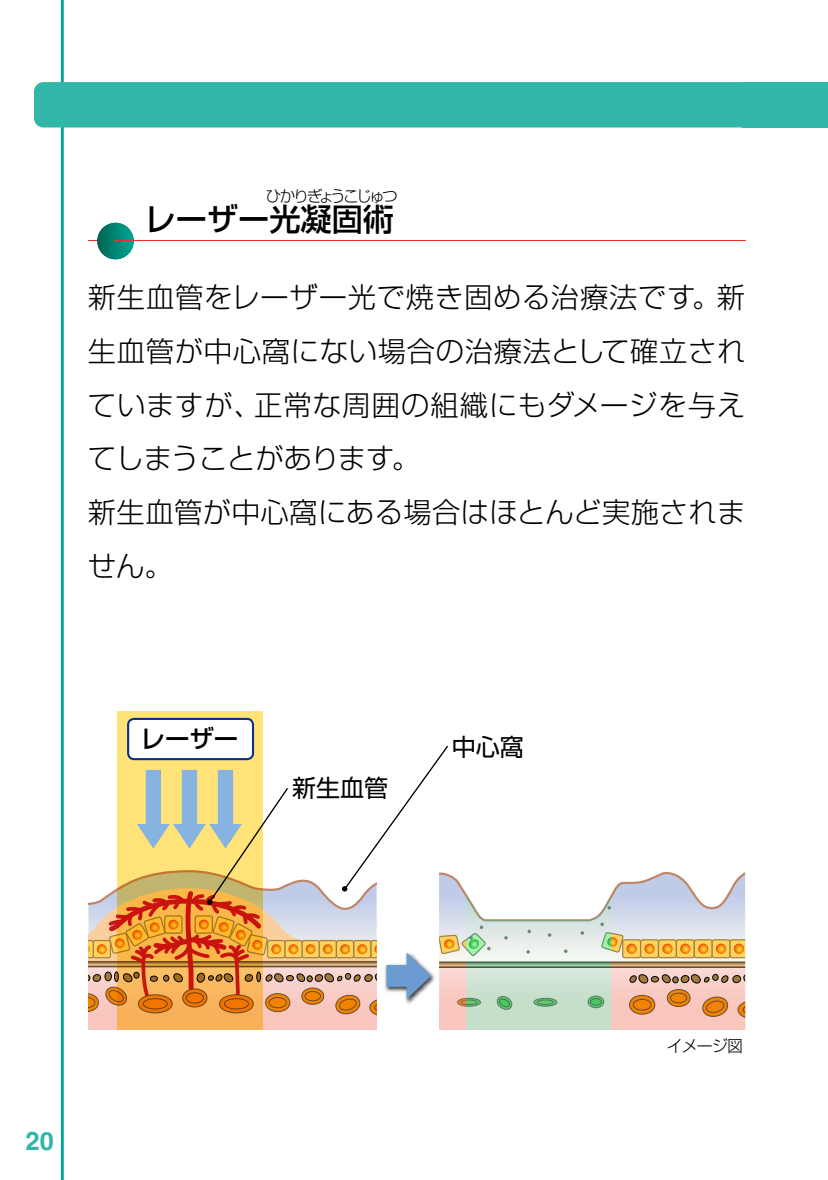
<style>
.page{position:relative;width:828px;height:1180px;background:#fff}
.page>*{position:absolute;margin:0;border:0;box-sizing:border-box;transform-origin:0 0}
.t1{font:500 31.2px "Shin Go Pro";color:#000}
.t2{font:300 28.4px/53.8px "Shin Go Pro";letter-spacing:.025em;color:#000}
.t3{font:700 25.6px "Helvetica";color:#32b6a8}
.t4{font:500 24.4px "Shin Go Pro";color:#000}
.t5{font:24px "Shin Go Pro";color:#000}
.t6{font:300 16px "Shin Go Pro";letter-spacing:-.06em;color:#000}
.t7{font:300 15.6px "Shin Go Pro";letter-spacing:-.16em;color:#000}
</style>
<div class="page">
<hr style="left:61px;top:0;width:3px;height:1179px;background:#00a695">
<div style="left:34px;top:82px;width:794px;height:45px;background:#32b6a8;border-radius:9px"></div>
<svg style="left:827px;top:82px;width:1px;height:45px"></svg>
<svg style="left:97px;top:223px;width:37px;height:36px"></svg>
<svg style="left:88px;top:239px;width:29px;height:3px"></svg>
<hr style="left:115px;top:240px;width:630px;height:1px;background:#e83525">
<svg style="left:88px;top:717px;width:657px;height:313px"></svg>
<p class="t7" style="left:266px;top:183px;width:134px">ひかりぎょうこじゅつ</p>
<p class="t1" style="left:145px;top:193px;width:251px">レーザー光凝固術</p>
<p class="t2" style="left:88px;top:266px;width:659px">新生血管をレーザー光で焼き固める治療法です。新生血管が中心窩にない場合の治療法として確立されていますが、正常な周囲の組織にもダメージを与えてしまうことがあります。<br>新生血管が中心窩にある場合はほとんど実施されません。</p>
<p class="t4" style="left:141px;top:718px;width:99px">レーザー</p>
<p class="t5" style="left:292px;top:767px;width:98px">新生血管</p>
<p class="t5" style="left:452px;top:726px;width:74px">中心窩</p>
<p class="t3" style="left:25px;top:1125px;width:30px">20</p>
<p class="t6" style="left:667px;top:1032px;width:78px">イメージ図</p>
</div>
